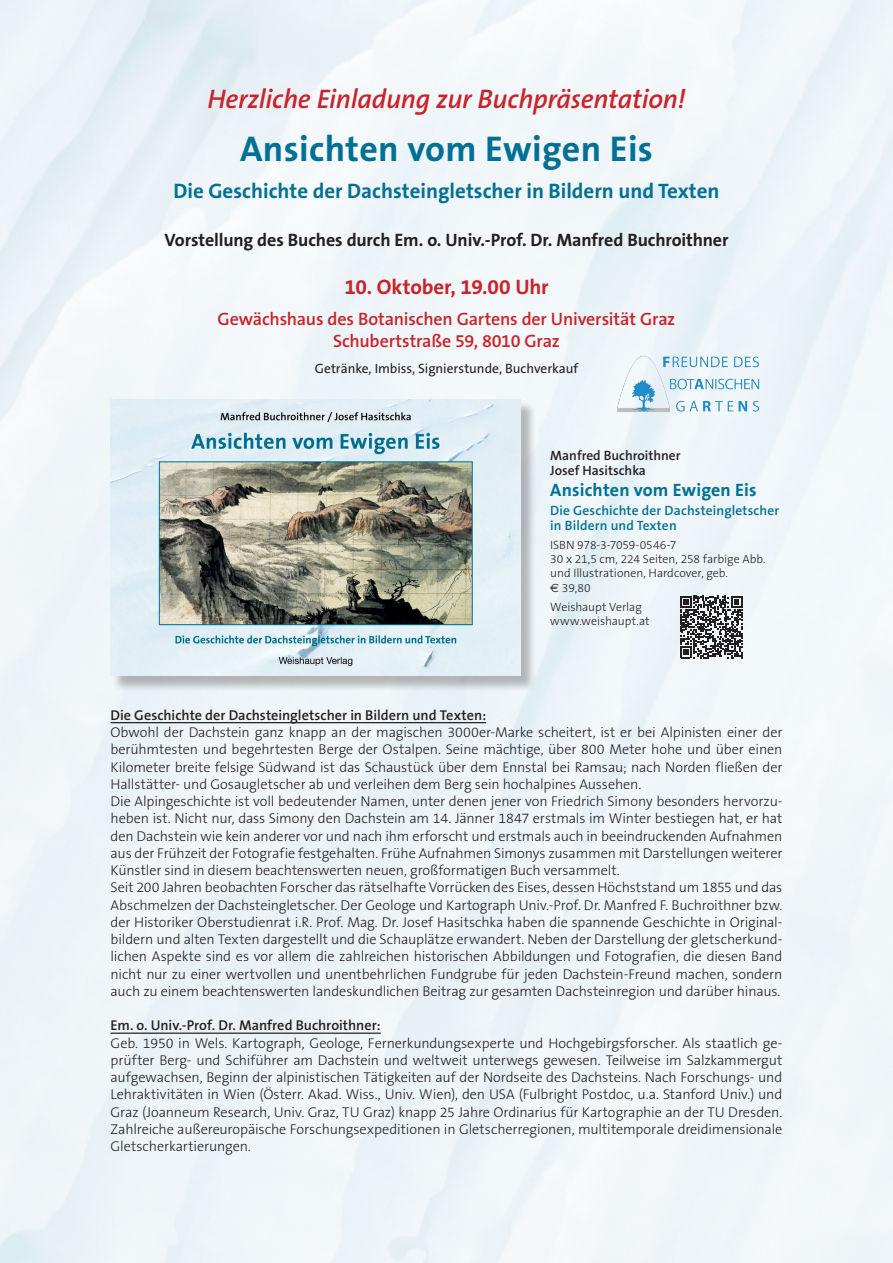
<style>
.page{position:relative;width:893px;height:1263px;background:#fff}
.page>*{position:absolute;margin:0;border:0;box-sizing:border-box;transform-origin:0 0}
.t1{font:700 36px "The Sans B7";letter-spacing:.01em;color:#007095}
.t2{font:italic 600 27px "The Sans B6";letter-spacing:-.01em;color:#c8242b}
.t3{font:700 21px "The Sans B7";color:#007095}
.t4{font:700 21px "The Sans B7";letter-spacing:-.005em;color:#c8242b}
.t5{font:600 18px/22.5px "The Sans B6";letter-spacing:-.01em;color:#c8242b;text-align:center}
.t6{font:700 18px "The Sans B7";letter-spacing:-.005em;color:#231f20}
.t7{font:700 18px "The Sans B7";letter-spacing:.01em;color:#007095}
.t8{font:300 14.25px/17.2px "The Sans B3";letter-spacing:-.01em;color:#231f20}
.t9{font:600 14.25px "The Sans B6";color:#231f20}
.t10{font:600 13.5px/14.7px "The Sans B6";letter-spacing:.01em;color:#007095}
.t11{font:13.5px "The Sans B5 Plain";letter-spacing:-.005em;color:#231f20}
.t12{font:600 13.5px/14.7px "The Sans B6";color:#231f20}
.t13{font:300 12px/14.4px "The Sans B3";letter-spacing:-.005em;color:#231f20}
</style>
<div class="page">
<img style="left:0;top:0;width:893px;height:1263px">
<hr style="left:111px;top:722px;width:375px;height:1px;background:#231f20">
<hr style="left:111px;top:1032px;width:270px;height:2px;background:#231f20">
<div style="left:112px;top:401px;width:424px;height:291px;background:#231f20;opacity:.3"></div>
<img style="left:111px;top:399px;width:409px;height:277px">
<svg style="left:680px;top:596px;width:63px;height:62px"></svg>
<img style="left:616px;top:353px;width:153px;height:63px">
<svg style="left:550px;top:584px;width:9px;height:8px"></svg>
<h2 class="t2" style="left:207px;top:85px;width:480px">Herzliche Einladung zur Buchpräsentation!</h2>
<h1 class="t1" style="left:240px;top:130px;width:414px">Ansichten vom Ewigen Eis</h1>
<h3 class="t3" style="left:173px;top:180px;width:547px">Die Geschichte der Dachsteingletscher in Bildern und Texten</h3>
<p class="t6" style="left:164px;top:230px;width:566px">Vorstellung des Buches durch Em. o. Univ.-Prof. Dr. Manfred Buchroithner</p>
<h3 class="t4" style="left:344px;top:276px;width:206px">10. Oktober, 19.00 Uhr</h3>
<p class="t5" style="left:218px;top:308px;width:459px">Gewächshaus des Botanischen Gartens der Universität Graz<br>Schubertstraße 59, 8010 Graz</p>
<p class="t11" style="left:315px;top:361px;width:265px">Getränke, Imbiss, Signierstunde, Buchverkauf</p>
<p class="t12" style="left:550px;top:449px;width:132px">Manfred Buchroithner<br>Josef Hasitschka</p>
<p class="t7" style="left:550px;top:480px;width:208px">Ansichten vom Ewigen Eis</p>
<p class="t10" style="left:550px;top:503px;width:231px">Die Geschichte der Dachsteingletscher in Bildern und Texten</p>
<p class="t13" style="left:550px;top:538px;width:128px">ISBN 978-3-7059-0546-7</p>
<p class="t13" style="left:550px;top:552px;width:217px">30 x 21,5 cm, 224 Seiten, 258 farbige Abb.</p>
<p class="t13" style="left:550px;top:567px;width:179px">und Illustrationen, Hardcover, geb.</p>
<p class="t13" style="left:562px;top:581px;width:30px">39,80</p>
<p class="t13" style="left:550px;top:600px;width:101px">Weishaupt Verlag www.weishaupt.at</p>
<p class="t9" style="left:111px;top:707px;width:377px">Die Geschichte der Dachsteingletscher in Bildern und Texten:</p>
<p class="t8" style="left:111px;top:724px;width:673px">Obwohl der Dachstein ganz knapp an der magischen 3000er-Marke scheitert, ist er bei Alpinisten einer der berühmtesten und begehrtesten Berge der Ostalpen. Seine mächtige, über 800 Meter hohe und über einen Kilometer breite felsige Südwand ist das Schaustück über dem Ennstal bei Ramsau; nach Norden fließen der Hallstätter- und Gosaugletscher ab und verleihen dem Berg sein hochalpines Aussehen.<br>Die Alpingeschichte ist voll bedeutender Namen, unter denen jener von Friedrich Simony besonders hervorzu&shy;heben ist. Nicht nur, dass Simony den Dachstein am 14. Jänner 1847 erstmals im Winter bestiegen hat, er hat den Dachstein wie kein anderer vor und nach ihm erforscht und erstmals auch in beeindruckenden Aufnahmen aus der Frühzeit der Fotografie festgehalten. Frühe Aufnahmen Simonys zusammen mit Darstellungen weiterer Künstler sind in diesem beachtenswerten neuen, großformatigen Buch versammelt.<br>Seit 200 Jahren beobachten Forscher das rätselhafte Vorrücken des Eises, dessen Höchststand um 1855 und das Abschmelzen der Dachsteingletscher. Der Geologe und Kartograph Univ.-Prof. Dr. Manfred F. Buchroithner bzw. der Historiker Oberstudienrat i.R. Prof. Mag. Dr. Josef Hasitschka haben die spannende Geschichte in Original&shy;bildern und alten Texten dargestellt und die Schauplätze erwandert. Neben der Darstellung der gletscherkund&shy;lichen Aspekte sind es vor allem die zahlreichen historischen Abbildungen und Fotografien, die diesen Band nicht nur zu einer wertvollen und unentbehrlichen Fundgrube für jeden Dachstein-Freund machen, sondern auch zu einem beachtenswerten landeskundlichen Beitrag zur gesamten Dachsteinregion und darüber hinaus.</p>
<p class="t9" style="left:111px;top:1018px;width:272px">Em. o. Univ.-Prof. Dr. Manfred Buchroithner:</p>
<p class="t8" style="left:111px;top:1035px;width:673px;text-align:justify">Geb. 1950 in Wels. Kartograph, Geologe, Fernerkundungsexperte und Hochgebirgsforscher. Als staatlich ge&shy;prüfter Berg- und Schiführer am Dachstein und weltweit unterwegs gewesen. Teilweise im Salzkammergut aufgewachsen, Beginn der alpinistischen Tätigkeiten auf der Nordseite des Dachsteins. Nach Forschungs- und Lehraktivitäten in Wien (Österr. Akad. Wiss., Univ. Wien), den USA (Fulbright Postdoc, u.a. Stanford Univ.) und Graz (Joanneum Research, Univ. Graz, TU Graz) knapp 25 Jahre Ordinarius für Kartographie an der TU Dresden.<br>Zahlreiche außereuropäische Forschungsexpeditionen in Gletscherregionen, multitemporale dreidimensionale Gletscherkartierungen.</p>
</div>
